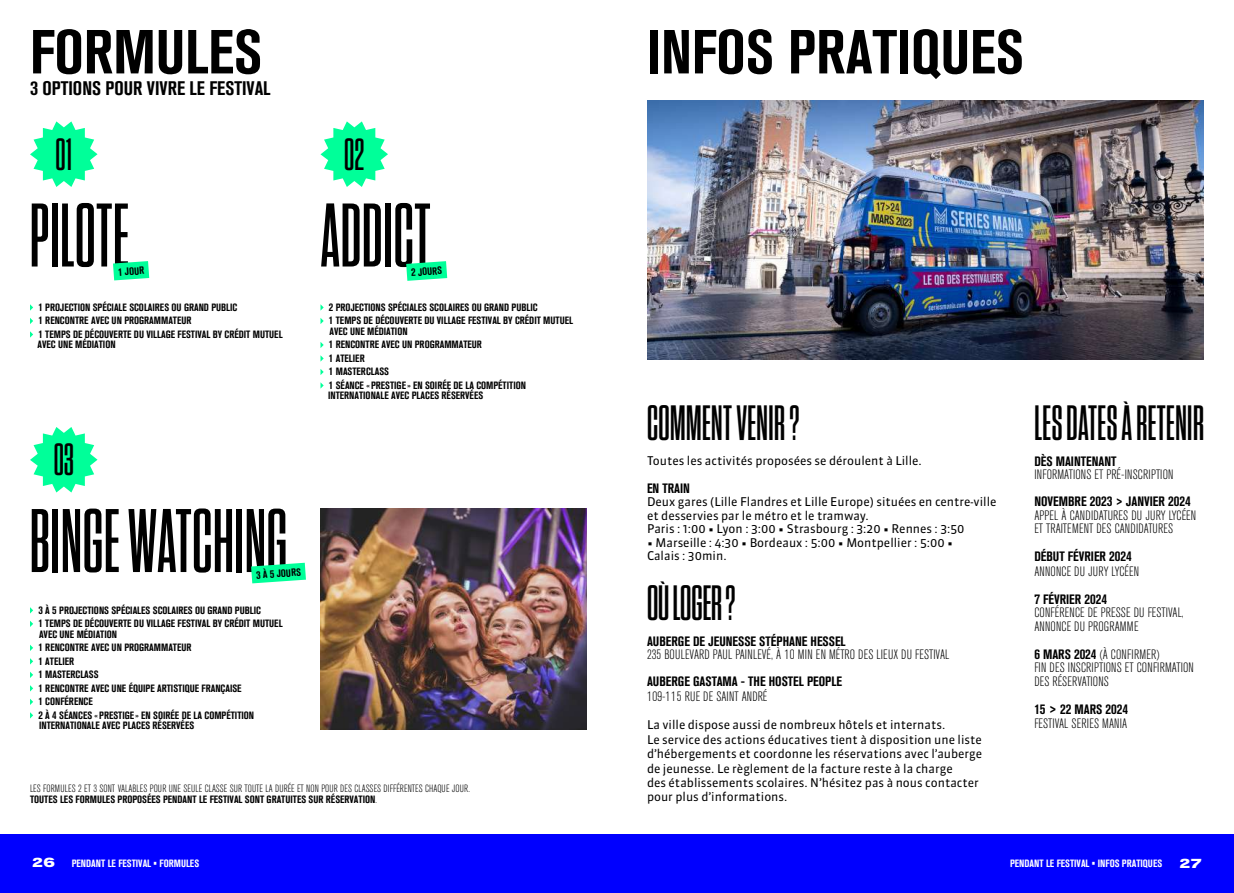
<style>
.page{position:relative;width:1234px;height:893px;background:#fff}
.page>*{position:absolute;margin:0;border:0;box-sizing:border-box;transform-origin:0 0}
.t1{font:90px "Tungsten Compressed Semibld";letter-spacing:.01em;color:#000}
.t2{font:700 condensed 61.5px "Akzidenz Grotesk BQ";color:#000}
.t3{font:49.5px "Tungsten Compressed Semibld";letter-spacing:.01em;color:#000}
.t4{font:45px "Tungsten Compressed Semibld";color:#000}
.t5{font:700 condensed 19.5px "Akzidenz Grotesk BQ";color:#000}
.t6{font:700 condensed 14.25px "Akzidenz Grotesk BQ";color:#000}
.t7{font:300 13.5px/13.5px "Akzidenz Grot Con BQ";letter-spacing:.01em;color:#000}
.t8{font:700 condensed 13.5px "Akzidenz Grotesk BQ";color:#000}
.t9{font:700 expanded 13.5px "Akzidenz Grotesk Pro";color:#fff}
.t10{font:12px/14.4px "Sanuk";color:#000}
.t11{font:700 condensed 10.5px/13.5px "Akzidenz Grotesk BQ";color:#000}
.t12{font:300 10.5px "Akzidenz Grot Con BQ";letter-spacing:.01em;color:#000}
.t13{font:700 condensed 10.5px "Akzidenz Grotesk BQ";color:#fff}
.s1{font-size:20.25px}
.s2{font-size:11.25px}
.s3{font-family:"Akzidenz Grot Con BQ";font-weight:300;font-stretch:normal}
.s4{font-size:14.25px}
.s5{font-family:"Akzidenz Grotesk BQ";font-weight:700;font-stretch:condensed;font-size:14.25px}
.s6{font-family:"Akzidenz Grotesk BQ";font-weight:700;font-stretch:condensed}
.s7{font-size:13.5px}
</style>
<div class="page">
<div style="left:0;top:834px;width:1233px;height:59px;background:#00f"></div>
<svg style="left:30px;top:304px;width:3px;height:7px"></svg>
<svg style="left:30px;top:318px;width:3px;height:6px"></svg>
<svg style="left:30px;top:331px;width:3px;height:7px"></svg>
<svg style="left:320px;top:304px;width:3px;height:7px"></svg>
<svg style="left:320px;top:318px;width:3px;height:6px"></svg>
<svg style="left:320px;top:342px;width:3px;height:6px"></svg>
<svg style="left:320px;top:355px;width:3px;height:7px"></svg>
<svg style="left:320px;top:369px;width:3px;height:6px"></svg>
<svg style="left:320px;top:382px;width:3px;height:7px"></svg>
<svg style="left:30px;top:121px;width:67px;height:66px"></svg>
<svg style="left:320px;top:121px;width:68px;height:66px"></svg>
<svg style="left:30px;top:607px;width:3px;height:6px"></svg>
<svg style="left:30px;top:621px;width:3px;height:6px"></svg>
<svg style="left:30px;top:645px;width:3px;height:6px"></svg>
<svg style="left:30px;top:658px;width:3px;height:6px"></svg>
<svg style="left:30px;top:672px;width:3px;height:6px"></svg>
<svg style="left:30px;top:685px;width:3px;height:6px"></svg>
<svg style="left:30px;top:699px;width:3px;height:6px"></svg>
<svg style="left:30px;top:712px;width:3px;height:6px"></svg>
<svg style="left:30px;top:427px;width:67px;height:65px"></svg>
<img style="left:320px;top:509px;width:267px;height:220px">
<img style="left:647px;top:101px;width:556px;height:258px">
<svg style="left:113px;top:261px;width:36px;height:19px"></svg>
<svg style="left:251px;top:563px;width:55px;height:20px"></svg>
<svg style="left:406px;top:261px;width:41px;height:20px"></svg>
<h2 class="t2" style="left:30px;top:17px;width:233px">FORMULES</h2>
<h2 class="t2" style="left:647px;top:17px;width:378px">INFOS PRATIQUES</h2>
<h3 class="t5" style="left:30px;top:77px;width:242px"><span class="s1">3</span> OPTIONS POUR VIVRE LE FESTIVAL</h3>
<h3 class="t4" style="left:56px;top:134px;width:18px">01</h3>
<h3 class="t4" style="left:344px;top:134px;width:21px">02</h3>
<h1 class="t1" style="left:30px;top:194px;width:100px">PILOTE</h1>
<h1 class="t1" style="left:320px;top:194px;width:111px">ADDICT</h1>
<p class="t11" style="left:38px;top:300px;width:245px"><span class="s2">1</span> PROJECTION SPÉCIALE SCOLAIRES OU GRAND PUBLIC<br><span class="s2">1</span> RENCONTRE AVEC UN PROGRAMMATEUR<br><span class="s2">1</span> TEMPS DE DÉCOUVERTE DU VILLAGE FESTIVAL BY CRÉDIT MUTUEL</p>
<p class="t11" style="left:38px;top:338px;width:80px">AVEC UNE MÉDIATION</p>
<p class="t11" style="left:411px;top:266px;width:32px;rotate:-4deg"><span class="s2">2</span> JOURS</p>
<p class="t11" style="left:118px;top:265px;width:28px;rotate:-4deg"><span class="s2">1</span> JOUR</p>
<p class="t11" style="left:329px;top:300px;width:245px"><span class="s2">2</span> PROJECTIONS SPÉCIALES SCOLAIRES OU GRAND PUBLIC<br><span class="s2">1</span> TEMPS DE DÉCOUVERTE DU VILLAGE FESTIVAL BY CRÉDIT MUTUEL</p>
<p class="t11" style="left:329px;top:324px;width:198px">AVEC UNE MÉDIATION<br><span class="s2">1</span> RENCONTRE AVEC UN PROGRAMMATEUR<br><span class="s2">1</span> ATELIER<br><span class="s2">1</span> MASTERCLASS<br><span class="s2">1</span> SÉANCE « PRESTIGE » EN SOIRÉE DE LA COMPÉTITION</p>
<p class="t11" style="left:328px;top:389px;width:157px">INTERNATIONALE AVEC PLACES RÉSERVÉES</p>
<h3 class="t4" style="left:54px;top:439px;width:22px">03</h3>
<h1 class="t1" style="left:30px;top:499px;width:258px">BINGE WATCHING</h1>
<p class="t11" style="left:38px;top:603px;width:245px"><span class="s2">3</span> À <span class="s2">5</span> PROJECTIONS SPÉCIALES SCOLAIRES OU GRAND PUBLIC<br><span class="s2">1</span> TEMPS DE DÉCOUVERTE DU VILLAGE FESTIVAL BY CRÉDIT MUTUEL</p>
<p class="t11" style="left:38px;top:627px;width:217px">AVEC UNE MÉDIATION<br><span class="s2">1</span> RENCONTRE AVEC UN PROGRAMMATEUR<br><span class="s2">1</span> ATELIER<br><span class="s2">1</span> MASTERCLASS<br><span class="s2">1</span> RENCONTRE AVEC UNE ÉQUIPE ARTISTIQUE FRANÇAISE<br><span class="s2">1</span> CONFÉRENCE<br><span class="s2">2</span> À <span class="s2">4</span> SÉANCES « PRESTIGE » EN SOIRÉE DE LA COMPÉTITION</p>
<p class="t11" style="left:39px;top:719px;width:157px">INTERNATIONALE AVEC PLACES RÉSERVÉES</p>
<p class="t11" style="left:256px;top:568px;width:46px;rotate:-4deg"><span class="s2">3</span> À <span class="s2">5</span> JOURS</p>
<p class="t12" style="left:30px;top:783px;width:441px">LES FORMULES 2 ET 3 SONT VALABLES POUR UNE SEULE CLASSE SUR TOUTE LA DURÉE ET NON POUR DES CLASSES DIFFÉRENTES CHAQUE JOUR.</p>
<p class="t11" style="left:30px;top:792px;width:348px">TOUTES LES FORMULES PROPOSÉES PENDANT LE FESTIVAL SONT GRATUITES SUR RÉSERVATION<span class="s3">.</span></p>
<h3 class="t3" style="left:647px;top:401px;width:154px">COMMENT VENIR ?</h3>
<h3 class="t3" style="left:1034px;top:401px;width:171px">LES DATES À RETENIR</h3>
<p class="t10" style="left:647px;top:453px;width:276px">Toutes les activités proposées se déroulent à Lille.</p>
<p class="t8" style="left:647px;top:480px;width:45px">EN TRAIN</p>
<p class="t10" style="left:647px;top:495px;width:351px;line-height:13.5px">Deux gares (Lille Flandres et Lille Europe) situées en centre-ville et desservies par le métro et le tramway.<br>Paris : 1:00 • Lyon : 3:00 • Strasbourg : 3:20 • Rennes : 3:50</p>
<p class="t10" style="left:647px;top:536px;width:307px;line-height:13.5px">• Marseille : 4:30 • Bordeaux : 5:00 • Montpellier : 5:00 •<br>Calais : 30min.</p>
<h3 class="t3" style="left:647px;top:580px;width:90px">OÙ LOGER ?</h3>
<p class="t8" style="left:647px;top:633px;width:200px">AUBERGE DE JEUNESSE STÉPHANE HESSEL</p>
<p class="t7" style="left:647px;top:648px;width:304px">235 BOULEVARD PAUL PAINLEVÉ, À 10 MIN EN MÉTRO DES LIEUX DU FESTIVAL</p>
<p class="t8" style="left:647px;top:674px;width:197px">AUBERGE GASTAMA - THE HOSTEL PEOPLE</p>
<p class="t7" style="left:647px;top:690px;width:122px">109-115 RUE DE SAINT ANDRÉ</p>
<p class="t10" style="left:647px;top:718px;width:336px">La ville dispose aussi de nombreux hôtels et internats.<br>Le service des actions éducatives tient à disposition une liste d’hébergements et coordonne les réservations avec l’auberge de jeunesse. Le règlement de la facture reste à la charge<br>des établissements scolaires. N’hésitez pas à nous contacter pour plus d’informations.</p>
<p class="t8" style="left:1034px;top:453px;width:84px">DÈS MAINTENANT</p>
<p class="t7" style="left:1034px;top:468px;width:141px">INFORMATIONS ET PRÉ-INSCRIPTION</p>
<p class="t8" style="left:1034px;top:494px;width:158px">NOVEMBRE <span class="s4">2023</span> &gt; JANVIER <span class="s4">2024</span></p>
<p class="t7" style="left:1034px;top:509px;width:163px">APPEL À CANDIDATURES DU JURY LYCÉEN<br>ET TRAITEMENT DES CANDIDATURES</p>
<p class="t8" style="left:1034px;top:549px;width:99px">DÉBUT FÉVRIER <span class="s4">2024</span></p>
<p class="t7" style="left:1034px;top:565px;width:106px">ANNONCE DU JURY LYCÉEN</p>
<p class="t8" style="left:1034px;top:591px;width:74px"><span class="s4">7</span> FÉVRIER <span class="s4">2024</span></p>
<p class="t7" style="left:1034px;top:606px;width:151px">CONFÉRENCE DE PRESSE DU FESTIVAL,<br>ANNONCE DU PROGRAMME</p>
<p class="t7" style="left:1034px;top:647px;width:161px;line-height:14px"><span class="s5">6</span> <span class="s6">MARS</span> <span class="s5">2024</span> (À CONFIRMER)<br>FIN DES INSCRIPTIONS ET CONFIRMATION<br>DES RÉSERVATIONS</p>
<h3 class="t6" style="left:1034px;top:701px;width:95px">15 &gt; 22 <span class="s7">MARS</span> 2024</h3>
<p class="t7" style="left:1034px;top:717px;width:94px">FESTIVAL SERIES MANIA</p>
<p class="t9" style="left:32px;top:854px;width:25px">26</p>
<p class="t9" style="left:1178px;top:854px;width:24px">27</p>
<p class="t13" style="left:72px;top:857px;width:129px">PENDANT LE FESTIVAL • FORMULES</p>
<p class="t13" style="left:1009px;top:857px;width:153px">PENDANT LE FESTIVAL • INFOS PRATIQUES</p>
</div>
